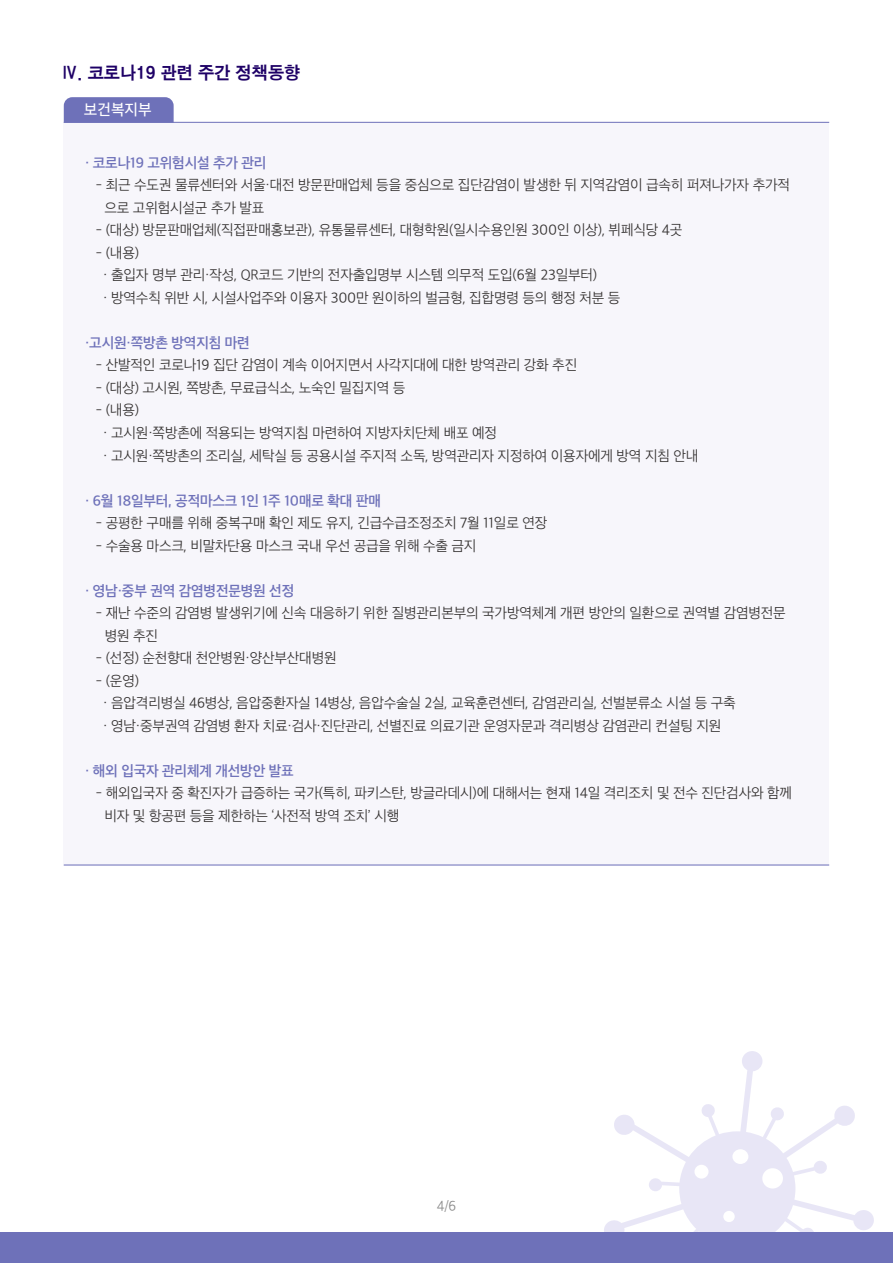
<style>
.page{position:relative;width:893px;height:1263px;background:#fff}
.page>*{position:absolute;margin:0;border:0;box-sizing:border-box;transform-origin:0 0}
.t1{font:18px "SD Gothic c Bd";color:#1e0066}
.t2{font:15px "SD Gothic Neoa e Md";color:#fff}
.t3{font:13.95px/22.5px "SD Gothic Neoa c Lt";letter-spacing:-.015em;color:#33302f}
.t4{font:13.95px "SD Gothic Neoa f Sm";letter-spacing:-.015em;color:#6e71b9}
.t5{font:13.5px "SD Gothic Neoa c Lt";color:#898989}
</style>
<div class="page">
<div style="left:64px;top:122px;width:765px;height:743px;background:#f7f6fb"></div>
<div style="left:64px;top:97px;width:110px;height:25px;background:#6e71b9"></div>
<hr style="left:64px;top:122px;width:765px;height:1px;background:#6e71b9">
<hr style="left:64px;top:865px;width:765px;height:1px;background:#6e71b9">
<svg style="left:604px;top:1051px;width:270px;height:181px"></svg>
<div style="left:0;top:1232px;width:893px;height:31px;background:#6e71b9"></div>
<p class="t1" style="left:62px;top:64px;width:240px">Ⅳ. 코로나19 관련 주간 정책동향</p>
<p class="t2" style="left:84px;top:102px;width:69px">보건복지부</p>
<p class="t4" style="left:85px;top:156px;width:183px">· 코로나19 고위험시설 추가 관리</p>
<p class="t3" style="left:104px;top:174px;width:687px;text-indent:-9px">- 최근 수도권 물류센터와 서울·대전 방문판매업체 등을 중심으로 집단감염이 발생한 뒤 지역감염이 급속히 퍼져나가자 추가적 으로 고위험시설군 추가 발표</p>
<p class="t3" style="left:96px;top:219px;width:588px">- (대상) 방문판매업체(직접판매홍보관), 유통물류센터, 대형학원(일시수용인원 300인 이상), 뷔페식당 4곳</p>
<p class="t3" style="left:103px;top:241px;width:519px;text-indent:-7px">- (내용)<br>· 출입자 명부 관리·작성, QR코드 기반의 전자출입명부 시스템 의무적 도입(6월 23일부터)<br>· 방역수칙 위반 시, 시설사업주와 이용자 300만 원이하의 벌금형, 집합명령 등의 행정 처분 등</p>
<p class="t4" style="left:85px;top:336px;width:166px">·고시원·쪽방촌 방역지침 마련</p>
<p class="t3" style="left:96px;top:354px;width:483px">- 산발적인 코로나19 집단 감염이 계속 이어지면서 사각지대에 대한 방역관리 강화 추진</p>
<p class="t3" style="left:96px;top:377px;width:311px">- (대상) 고시원, 쪽방촌, 무료급식소, 노숙인 밀집지역 등</p>
<p class="t3" style="left:103px;top:399px;width:597px;text-indent:-7px">- (내용)<br>· 고시원·쪽방촌에 적용되는 방역지침 마련하여 지방자치단체 배포 예정<br>· 고시원·쪽방촌의 조리실, 세탁실 등 공용시설 주지적 소독, 방역관리자 지정하여 이용자에게 방역 지침 안내</p>
<p class="t4" style="left:85px;top:493px;width:297px">· 6월 18일부터, 공적마스크 1인 1주 10매로 확대 판매</p>
<p class="t3" style="left:96px;top:512px;width:453px">- 공평한 구매를 위해 중복구매 확인 제도 유지, 긴급수급조정조치 7월 11일로 연장</p>
<p class="t3" style="left:96px;top:534px;width:382px">- 수술용 마스크, 비말차단용 마스크 국내 우선 공급을 위해 수출 금지</p>
<p class="t4" style="left:85px;top:583px;width:211px">· 영남·중부 권역 감염병전문병원 선정</p>
<p class="t3" style="left:105px;top:602px;width:683px;text-indent:-9px">- 재난 수준의 감염병 발생위기에 신속 대응하기 위한 질병관리본부의 국가방역체계 개편 방안의 일환으로 권역별 감염병전문 병원 추진</p>
<p class="t3" style="left:96px;top:646px;width:242px">- (선정) 순천향대 천안병원·양산부산대병원</p>
<p class="t3" style="left:103px;top:669px;width:634px;text-indent:-7px">- (운영)<br>· 음압격리병실 46병상, 음압중환자실 14병상, 음압수술실 2실, 교육훈련센터, 감염관리실, 선벌분류소 시설 등 구축 · 영남·중부권역 감염병 환자 치료·검사·진단관리, 선별진료 의료기관 운영자문과 격리병상 감염관리 컨설팅 지원</p>
<p class="t4" style="left:85px;top:763px;width:210px">· 해외 입국자 관리체계 개선방안 발표</p>
<p class="t3" style="left:104px;top:782px;width:689px;text-indent:-9px">- 해외입국자 중 확진자가 급증하는 국가(특히, 파키스탄, 방글라데시)에 대해서는 현재 14일 격리조치 및 전수 진단검사와 함께 비자 및 항공편 등을 제한하는 ‘사전적 방역 조치’ 시행</p>
<p class="t5" style="left:437px;top:1199px;width:21px">4/6</p>
</div>
